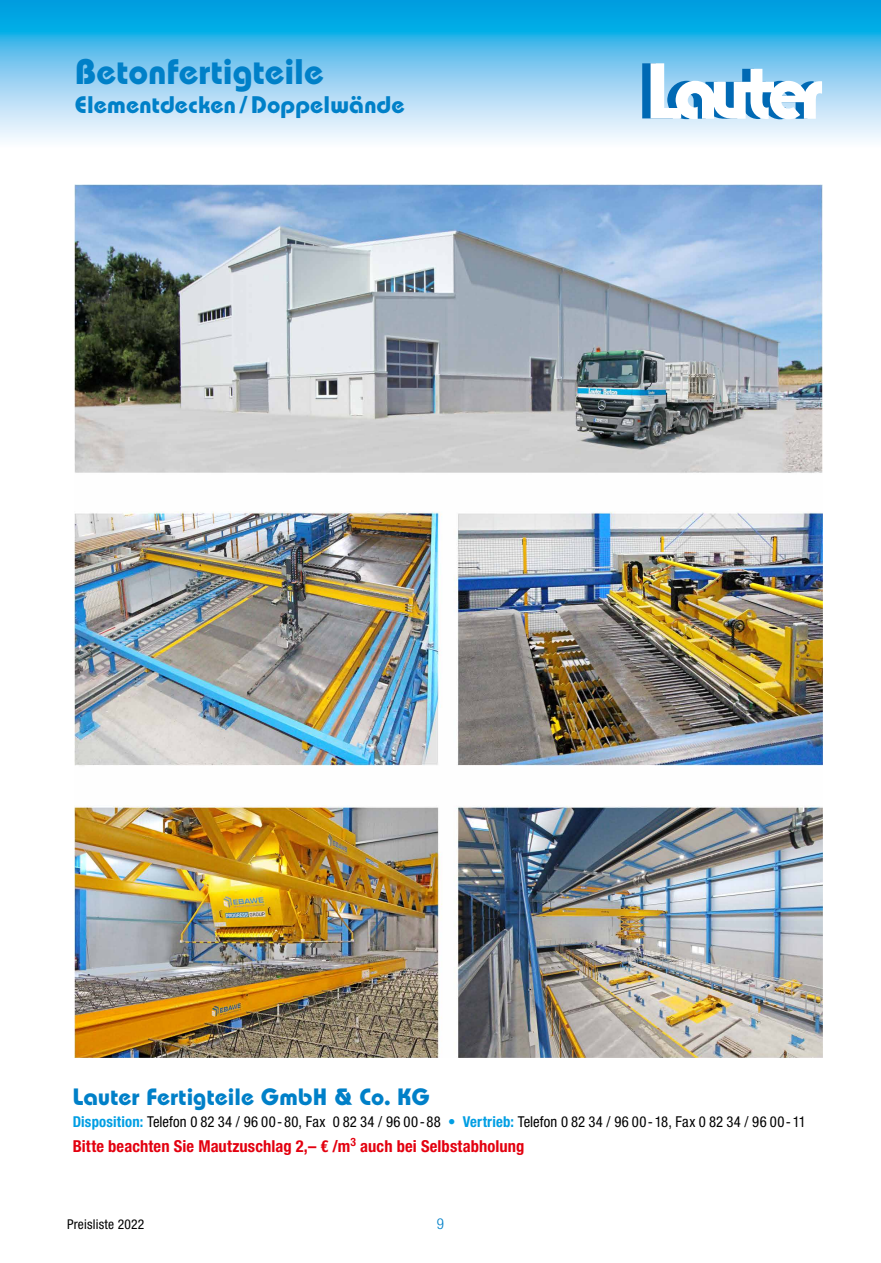
<style>
.page{position:relative;width:881px;height:1263px;background:#fff}
.page>*{position:absolute;margin:0;border:0;box-sizing:border-box;transform-origin:0 0}
.t1{font:700 35.55px "Bauhaus Std";letter-spacing:.005em;color:#0080c8}
.t2{font:700 24px "Bauhaus Std";letter-spacing:.005em;color:#0080c8}
.t3{font:700 23.7px "Bauhaus Std";letter-spacing:.01em;color:#0080c8}
.t4{font:700 condensed 16.5px "Helvetica Neue LT Pro";letter-spacing:.005em;color:#e3000f}
.t5{font:condensed 15px "Helvetica Neue LT Pro";letter-spacing:.01em;color:#000}
.t6{font:300 condensed 15px "Helvetica Neue LT Pro";color:#0080c8}
.t7{font:condensed 13.5px "Helvetica Neue LT Pro";letter-spacing:.015em;color:#000}
.s1{font-weight:700;color:#009ee3}
.s2{color:#009ee3}
</style>
<div class="page">
<svg style="left:0;top:0;width:880px;height:141px;background:#73c9ef"></svg>
<svg style="left:642px;top:63px;width:179px;height:56px"></svg>
<img style="left:75px;top:185px;width:746px;height:873px">
<h1 class="t1" style="left:75px;top:50px;width:251px">Betonfertigteile</h1>
<h2 class="t2" style="left:75px;top:90px;width:331px">Elementdecken / Doppelwände</h2>
<h3 class="t3" style="left:73px;top:1082px;width:358px">Lauter Fertigteile GmbH &amp; Co. KG</h3>
<p class="t5" style="left:73px;top:1113px;width:734px"><span class="s1">Disposition:</span> Telefon 0 82 34 / 96 00-80, Fax 0 82 34 / 96 00-88 <span class="s2">•</span> <span class="s1">Vertrieb:</span> Telefon 0 82 34 / 96 00-18, Fax 0 82 34 / 96 00-11</p>
<p class="t4" style="left:73px;top:1136px;width:453px">Bitte beachten Sie Mautzuschlag 2,– € /m<sup>3</sup> auch bei Selbstabholung</p>
<p class="t7" style="left:67px;top:1216px;width:79px">Preisliste 2022</p>
<p class="t6" style="left:436px;top:1215px;width:9px">9</p>
</div>
